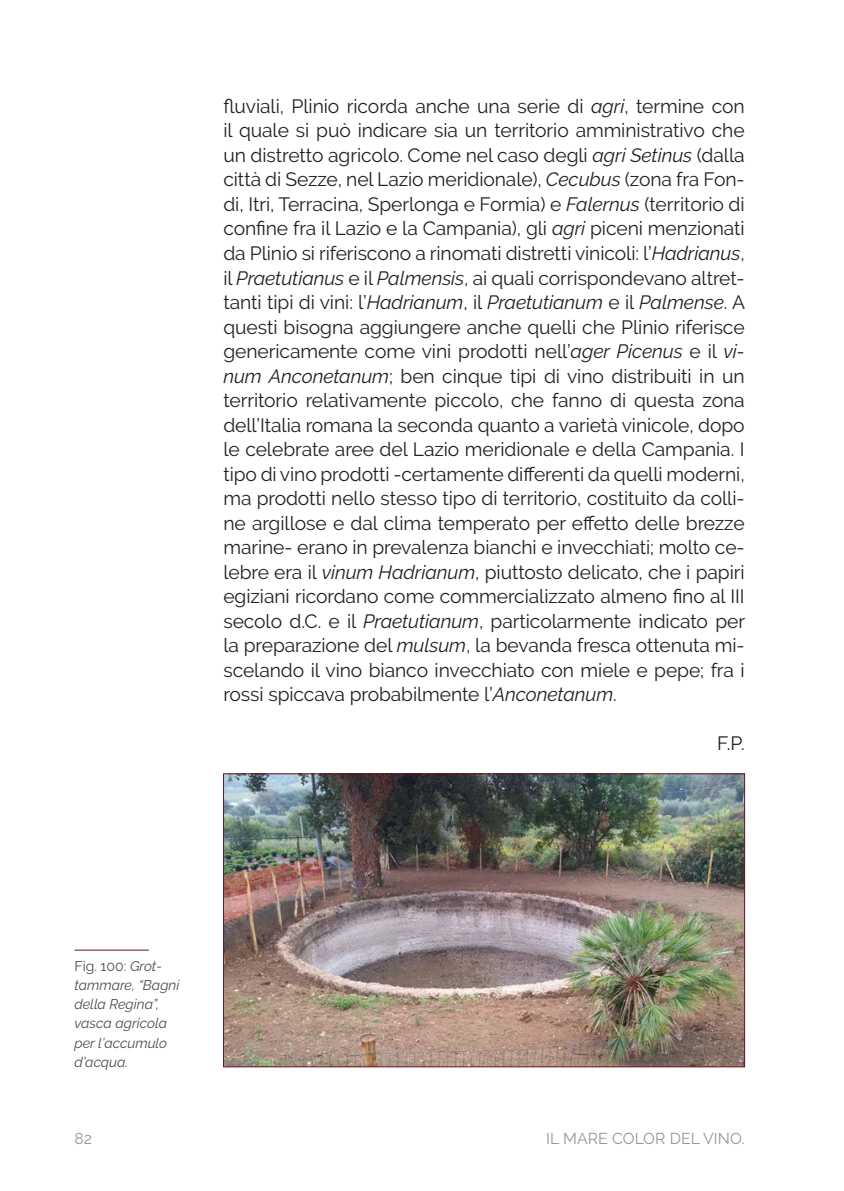
<style>
.page{position:relative;width:844px;height:1191px;background:#fff}
.page>*{position:absolute;margin:0;border:0;box-sizing:border-box;transform-origin:0 0}
.t1{font:19.25px/24.5px "Raleway";letter-spacing:-.005em;color:#231f20;text-align:justify}
.t2{font:15.75px "Raleway";letter-spacing:.005em;color:#939598}
.t3{font:italic 14px/19.2px "Raleway";color:#231f20}
.s1{font-style:italic}
.s2{font-style:normal}
</style>
<div class="page">
<img style="left:225px;top:776px;width:517px;height:289px">
<div style="left:223px;top:774px;width:521px;height:293px;border:1px solid #68171d"></div>
<hr style="left:74px;top:949px;width:75px;height:1px;background:#68171d">
<p class="t1" style="left:223px;top:94px;width:523px">fluviali, Plinio ricorda anche una serie di <span class="s1">agri</span>, termine con il quale si può indicare sia un territorio amministrativo che un distretto agricolo. Come nel caso degli <span class="s1">agri Setinus</span> (dalla città di Sezze, nel Lazio meridionale), <span class="s1">Cecubus</span> (zona fra Fon&shy;di, Itri, Terracina, Sperlonga e Formia) e <span class="s1">Falernus</span> (territorio di confine fra il Lazio e la Campania), gli <span class="s1">agri</span> piceni menzionati da Plinio si riferiscono a rinomati distretti vinicoli: l’<span class="s1">Hadrianus</span>, il <span class="s1">Praetutianus</span> e il <span class="s1">Palmensis</span>, ai quali corrispondevano altret&shy;tanti tipi di vini: l’<span class="s1">Hadrianum</span>, il <span class="s1">Praetutianum</span> e il <span class="s1">Palmense</span>. A questi bisogna aggiungere anche quelli che Plinio riferisce genericamente come vini prodotti nell’<span class="s1">ager Picenus</span> e il <span class="s1">vi&shy;num Anconetanum</span>; ben cinque tipi di vino distribuiti in un territorio relativamente piccolo, che fanno di questa zona dell’Italia romana la seconda quanto a varietà vinicole, dopo le celebrate aree del Lazio meridionale e della Campania. I tipo di vino prodotti -certamente differenti da quelli moderni, ma prodotti nello stesso tipo di territorio, costituito da colli&shy;ne argillose e dal clima temperato per effetto delle brezze marine- erano in prevalenza bianchi e invecchiati; molto ce&shy;lebre era il <span class="s1">vinum Hadrianum</span>, piuttosto delicato, che i papiri egiziani ricordano come commercializzato almeno fino al III secolo d.C. e il <span class="s1">Praetutianum</span>, particolarmente indicato per la preparazione del <span class="s1">mulsum</span>, la bevanda fresca ottenuta mi&shy;scelando il vino bianco invecchiato con miele e pepe; fra i rossi spiccava probabilmente l’<span class="s1">Anconetanum</span>.</p>
<p class="t1" style="left:717px;top:731px;width:29px">F.P.</p>
<p class="t3" style="left:74px;top:956px;width:106px"><span class="s2">Fig. 100:</span> Grot&shy;tammare, “Bagni della Regina”, vasca agricola per l’accumulo d’acqua.</p>
<p class="t2" style="left:74px;top:1129px;width:19px">82</p>
<p class="t2" style="left:546px;top:1129px;width:200px">IL MARE COLOR DEL VINO.</p>
</div>
